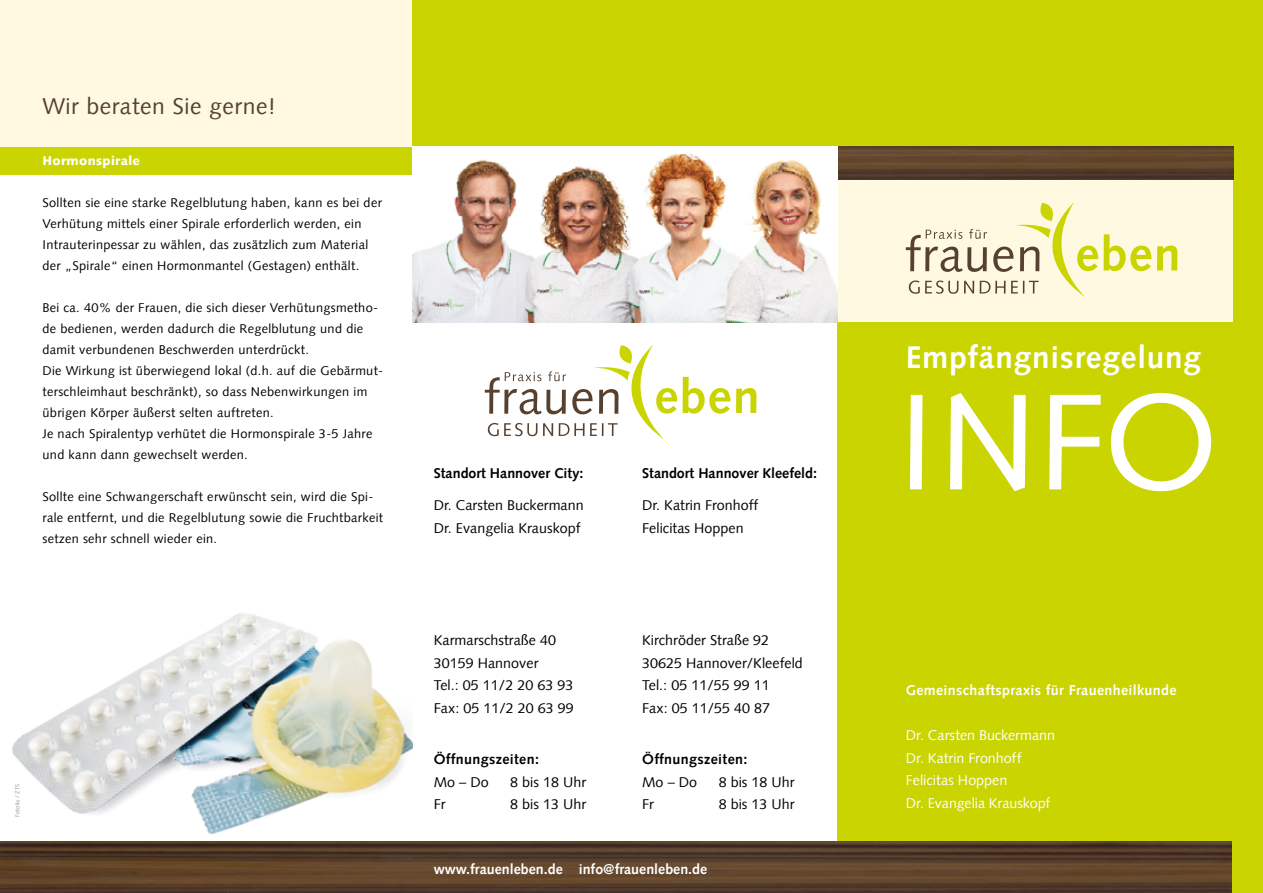
<style>
.page{position:relative;width:1263px;height:893px;background:#fff}
.page>*{position:absolute;margin:0;border:0;box-sizing:border-box;transform-origin:0 0}
.t1{font:136.5px "Syntax LT";color:#fff}
.t2{font:700 31.5px "Syntax LT";letter-spacing:.025em;color:#fff}
.t3{font:22.95px "Syntax LT";letter-spacing:.025em;color:#564130}
.t4{font:14.25px/22.5px "Syntax LT";letter-spacing:.005em;color:#000}
.t5{font:14.25px/22.5px "Syntax LT";color:#fff}
.t6{font:700 14.25px "Syntax LT";color:#000}
.t7{font:700 14.25px "Syntax LT";color:#fff}
.t8{font:700 14.25px "Syntax LT";letter-spacing:.025em;color:#fff}
.t9{font:700 14.25px "Syntax LT";letter-spacing:.025em;color:#000}
.t10{font:12.75px/21px "Syntax LT";letter-spacing:.025em;color:#000}
.t11{font:900 12.75px "Syntax LT Std";letter-spacing:.025em;color:#fff}
.t12{font:6px "Syntax LT";color:#9d9d9d}
</style>
<div class="page">
<img style="left:0;top:613px;width:412px;height:229px">
<div style="left:0;top:147px;width:412px;height:28px;background:#cad400"></div>
<div style="left:0;top:0;width:412px;height:147px;background:#fff9e2"></div>
<div style="left:838px;top:0;width:425px;height:893px;background:#cad400"></div>
<div style="left:412px;top:0;width:426px;height:147px;background:#cad400"></div>
<div style="left:838px;top:162px;width:395px;height:160px;background:#fff9e2"></div>
<img style="left:0;top:842px;width:1231px;height:51px">
<svg style="left:906px;top:202px;width:271px;height:95px"></svg>
<svg style="left:485px;top:345px;width:271px;height:95px"></svg>
<img style="left:838px;top:147px;width:395px;height:32px">
<img style="left:412px;top:153px;width:426px;height:169px">
<h3 class="t3" style="left:43px;top:92px;width:235px">Wir beraten Sie gerne!</h3>
<p class="t11" style="left:43px;top:153px;width:99px">Hormonspirale</p>
<p class="t10" style="left:43px;top:192px;width:341px">Sollten sie eine starke Regelblutung haben, kann es bei der Verhütung mittels einer Spirale erforderlich werden, ein Intrauterinpessar zu wählen, das zusätzlich zum Material der „Spirale“ einen Hormonmantel (Gestagen) enthält.</p>
<p class="t10" style="left:43px;top:297px;width:342px">Bei ca. 40% der Frauen, die sich dieser Verhütungsmetho&shy;de bedienen, werden dadurch die Regelblutung und die damit verbundenen Beschwerden unterdrückt.<br>Die Wirkung ist überwiegend lokal (d.h. auf die Gebärmut&shy;terschleimhaut beschränkt), so dass Nebenwirkungen im übrigen Körper äußerst selten auftreten.<br>Je nach Spiralentyp verhütet die Hormonspirale 3-5 Jahre und kann dann gewechselt werden.</p>
<p class="t10" style="left:43px;top:486px;width:342px">Sollte eine Schwangerschaft erwünscht sein, wird die Spi&shy;rale entfernt, und die Regelblutung sowie die Fruchtbarkeit setzen sehr schnell wieder ein.</p>
<p class="t12" style="left:14px;top:817px;width:35px;rotate:-90deg">Fotolia / ZTS</p>
<p class="t6" style="left:434px;top:465px;width:151px">Standort Hannover City:</p>
<p class="t6" style="left:642px;top:465px;width:176px">Standort Hannover Kleefeld:</p>
<p class="t4" style="left:434px;top:494px;width:152px">Dr. Carsten Buckermann<br>Dr. Evangelia Krauskopf</p>
<p class="t4" style="left:434px;top:629px;width:142px">Karmarschstraße 40<br>30159 Hannover<br>Tel.: 05 11/2 20 63 93<br>Fax: 05 11/2 20 63 99</p>
<p class="t9" style="left:434px;top:751px;width:107px">Öffnungszeiten:</p>
<p class="t4" style="left:434px;top:771px;width:57px">Mo – Do</p>
<p class="t4" style="left:510px;top:771px;width:78px">8 bis 18 Uhr</p>
<p class="t4" style="left:434px;top:793px;width:13px">Fr</p>
<p class="t4" style="left:510px;top:793px;width:78px">8 bis 13 Uhr</p>
<p class="t4" style="left:642px;top:494px;width:118px">Dr. Katrin Fronhoff<br>Felicitas Hoppen</p>
<p class="t4" style="left:642px;top:629px;width:162px">Kirchröder Straße 92<br>30625 Hannover/Kleefeld<br>Tel.: 05 11/55 99 11<br>Fax: 05 11/55 40 87</p>
<p class="t9" style="left:642px;top:751px;width:107px">Öffnungszeiten:</p>
<p class="t4" style="left:642px;top:771px;width:57px">Mo – Do</p>
<p class="t4" style="left:719px;top:771px;width:78px">8 bis 18 Uhr</p>
<p class="t4" style="left:642px;top:793px;width:13px">Fr</p>
<p class="t4" style="left:719px;top:793px;width:78px">8 bis 13 Uhr</p>
<p class="t7" style="left:434px;top:861px;width:275px">www.frauenleben.de info@frauenleben.de</p>
<h2 class="t2" style="left:906px;top:339px;width:297px">Empfängnisregelung</h2>
<h1 class="t1" style="left:897px;top:361px;width:322px">INFO</h1>
<p class="t8" style="left:906px;top:682px;width:272px">Gemeinschaftspraxis für Frauenheilkunde</p>
<p class="t5" style="left:906px;top:724px;width:151px">Dr. Carsten Buckermann<br>Dr. Katrin Fronhoff<br>Felicitas Hoppen<br>Dr. Evangelia Krauskopf</p>
</div>
